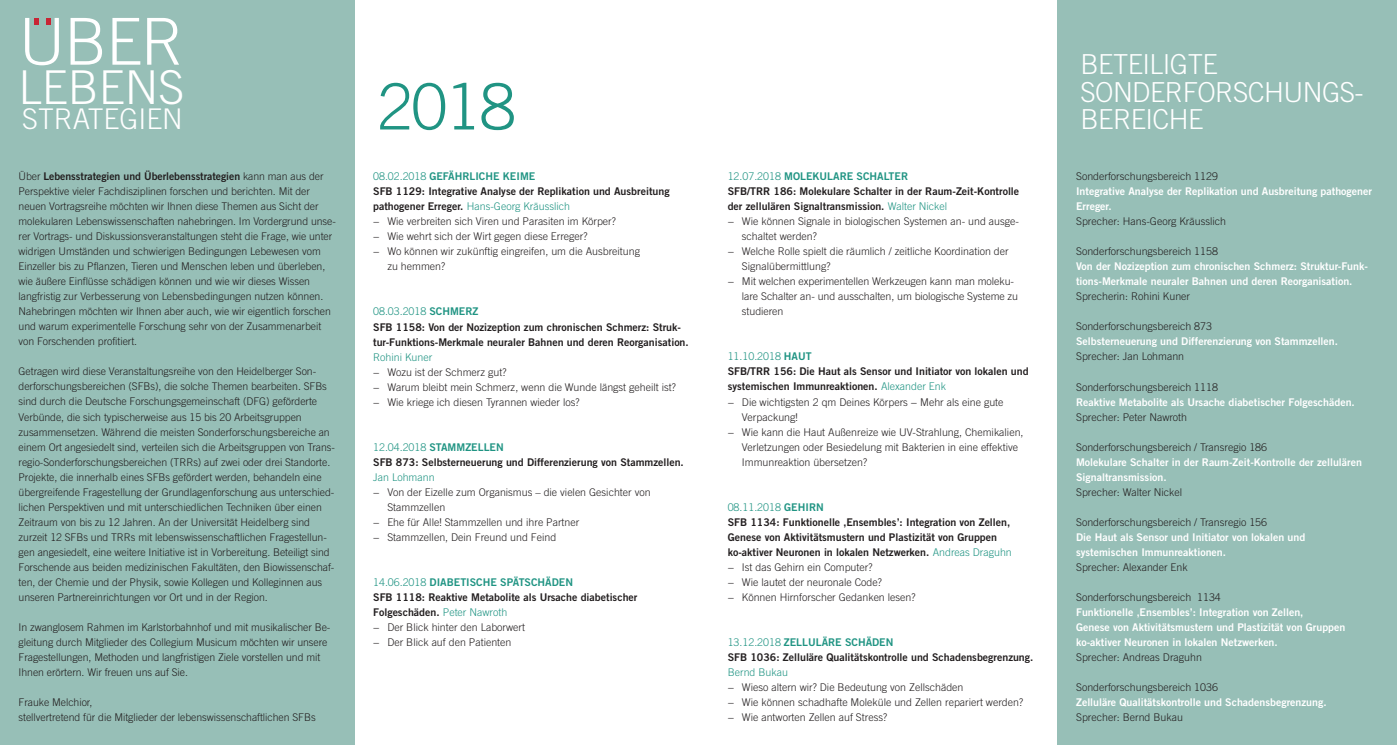
<style>
.page{position:relative;width:1397px;height:745px;background:#fff}
.page>*{position:absolute;margin:0;border:0;box-sizing:border-box;transform-origin:0 0}
.t1{font:300 64.75px "Trade Gothic LT Std";color:#fff}
.t2{font:300 63.75px "Trade Gothic LT Std";color:#209483}
.t3{font:300 46.62px "Trade Gothic LT Std";color:#fff}
.t4{font:300 28.5px "Trade Gothic LT Std";color:#fff}
.t5{font:300 27.5px/27.5px "Trade Gothic LT Std";letter-spacing:-.02em;color:#fff}
.t6{font:300 10.62px/15px "Trade Gothic LT Std";letter-spacing:-.005em;color:#231f20}
.t7{font:10.62px/15px "Trade Gothic LT Std Bd 2";color:#231f20}
.t8{font:10.62px/15px "Trade Gothic LT Std Bd 2";color:#fff}
.t9{font:300 10.62px "Trade Gothic LT Std";color:#209483}
.s1{font-family:"Trade Gothic LT Std";font-weight:300}
.s2{font-family:"Trade Gothic LT Std";font-weight:300;color:#209483}
.s3{color:#209483}
.s4{font-family:"Trade Gothic LT Std Bd 2";font-weight:400;color:#231f20}
.s5{font-family:"Trade Gothic LT Std Bd 2";font-weight:400}
</style>
<div class="page">
<div style="left:1057px;top:0;width:339px;height:744px;background:#97bfb7"></div>
<div style="left:0;top:0;width:354px;height:744px;background:#97bfb7"></div>
<svg style="left:34px;top:18px;width:5px;height:7px"></svg>
<svg style="left:46px;top:18px;width:5px;height:7px"></svg>
<h1 class="t1" style="left:19px;top:3px;width:167px">UBER</h1>
<h3 class="t3" style="left:19px;top:59px;width:167px">LEBENS</h3>
<h3 class="t4" style="left:22px;top:102px;width:162px">STRATEGIEN</h3>
<p class="t7" style="left:19px;top:169px;width:306px"><span class="s1">Über</span> Lebensstrategien und Überlebensstrategien <span class="s1">kann man aus der</span></p>
<p class="t6" style="left:19px;top:184px;width:319px">Perspektive vieler Fachdisziplinen forschen und berichten. Mit der neuen Vortragsreihe möchten wir Ihnen diese Themen aus Sicht der molekularen Lebenswissenschaften nahebringen. Im Vordergrund unse&shy;rer Vortrags- und Diskussionsveranstaltungen steht die Frage, wie unter widrigen Umständen und schwierigen Bedingungen Lebewesen vom Einzeller bis zu Pflanzen, Tieren und Menschen leben und überleben, wie äußere Einflüsse schädigen können und wie wir dieses Wissen langfristig zur Verbesserung von Lebensbedingungen nutzen können.<br>Nahebringen möchten wir Ihnen aber auch, wie wir eigentlich forschen und warum experimentelle Forschung sehr von der Zusammenarbeit von Forschenden profitiert.</p>
<p class="t6" style="left:19px;top:364px;width:318px">Getragen wird diese Veranstaltungsreihe von den Heidelberger Son&shy;derforschungsbereichen (SFBs), die solche Themen bearbeiten. SFBs sind durch die Deutsche Forschungsgemeinschaft (DFG) geförderte Verbünde, die sich typischerweise aus 15 bis 20 Arbeitsgruppen zusammensetzen. Während die meisten Sonderforschungsbereiche an einem Ort angesiedelt sind, verteilen sich die Arbeitsgruppen von Trans&shy;regio-Sonderforschungsbereichen (TRRs) auf zwei oder drei Standorte.<br>Projekte, die innerhalb eines SFBs gefördert werden, behandeln eine übergreifende Fragestellung der Grundlagenforschung aus unterschied&shy;lichen Perspektiven und mit unterschiedlichen Techniken über einen Zeitraum von bis zu 12 Jahren. An der Universität Heidelberg sind zurzeit 12 SFBs und TRRs mit lebenswissenschaftlichen Fragestellun&shy;gen angesiedelt, eine weitere Initiative ist in Vorbereitung. Beteiligt sind Forschende aus beiden medizinischen Fakultäten, den Biowissenschaf&shy;ten, der Chemie und der Physik, sowie Kollegen und Kolleginnen aus unseren Partnereinrichtungen vor Ort und in der Region.</p>
<p class="t6" style="left:19px;top:619px;width:313px">In zwanglosem Rahmen im Karlstorbahnhof und mit musikalischer Be&shy;gleitung durch Mitglieder des Collegium Musicum möchten wir unsere Fragestellungen, Methoden und langfristigen Ziele vorstellen und mit Ihnen erörtern. Wir freuen uns auf Sie.</p>
<p class="t6" style="left:19px;top:694px;width:298px">Frauke Melchior,<br>stellvertretend für die Mitglieder der lebenswissenschaftlichen SFBs</p>
<h2 class="t2" style="left:377px;top:69px;width:139px">2018</h2>
<p class="t7" style="left:373px;top:169px;width:298px"><span class="s2">08.02.2018</span> <span class="s3">GEFÄHRLICHE KEIME<br></span>SFB 1129: Integrative Analyse der Replikation und Ausbreitung</p>
<p class="t9" style="left:373px;top:200px;width:198px"><span class="s4">pathogener Erreger.</span> Hans-Georg Kräusslich</p>
<p class="t6" style="left:373px;top:214px;width:244px">− Wie verbreiten sich Viren und Parasiten im Körper?</p>
<p class="t6" style="left:373px;top:229px;width:216px">− Wie wehrt sich der Wirt gegen diese Erreger?</p>
<p class="t6" style="left:373px;top:244px;width:268px">− Wo können wir zukünftig eingreifen, um die Ausbreitung</p>
<p class="t6" style="left:387px;top:259px;width:59px">zu hemmen?</p>
<p class="t9" style="left:373px;top:305px;width:107px">08.03.2018 <span class="s5">SCHMERZ</span></p>
<p class="t7" style="left:373px;top:319px;width:317px">SFB 1158: Von der Nozizeption zum chronischen Schmerz: Struk&shy;tur-Funktions-Merkmale neuraler Bahnen und deren Reorganisation.</p>
<p class="t9" style="left:373px;top:350px;width:61px">Rohini Kuner</p>
<p class="t6" style="left:373px;top:364px;width:304px">− Wozu ist der Schmerz gut?<br>− Warum bleibt mein Schmerz, wenn die Wunde längst geheilt ist? − Wie kriege ich diesen Tyrannen wieder los?</p>
<p class="t7" style="left:373px;top:439px;width:312px"><span class="s2">12.04.2018</span> <span class="s3">STAMMZELLEN<br></span>SFB 873: Selbsterneuerung und Differenzierung von Stammzellen.</p>
<p class="t9" style="left:373px;top:470px;width:63px">Jan Lohmann</p>
<p class="t6" style="left:373px;top:484px;width:279px">− Von der Eizelle zum Organismus – die vielen Gesichter von</p>
<p class="t6" style="left:387px;top:499px;width:59px">Stammzellen</p>
<p class="t6" style="left:373px;top:514px;width:208px">− Ehe für Alle! Stammzellen und ihre Partner</p>
<p class="t6" style="left:373px;top:529px;width:185px">− Stammzellen, Dein Freund und Feind</p>
<p class="t7" style="left:373px;top:574px;width:266px"><span class="s2">14.06.2018</span> <span class="s3">DIABETISCHE SPÄTSCHÄDEN<br></span>SFB 1118: Reaktive Metabolite als Ursache diabetischer<br>Folgeschäden. <span class="s2">Peter Nawroth</span></p>
<p class="t6" style="left:373px;top:619px;width:153px">− Der Blick hinter den Laborwert − Der Blick auf den Patienten</p>
<p class="t7" style="left:727px;top:169px;width:293px"><span class="s2">12.07.2018</span> <span class="s3">MOLEKULARE SCHALTER<br></span>SFB/TRR 186: Molekulare Schalter in der Raum-Zeit-Kontrolle der zellulären Signaltransmission. <span class="s2">Walter Nickel</span></p>
<p class="t6" style="left:727px;top:214px;width:293px">− Wie können Signale in biologischen Systemen an- und ausge-</p>
<p class="t6" style="left:741px;top:229px;width:76px">schaltet werden?</p>
<p class="t6" style="left:727px;top:244px;width:282px">− Welche Rolle spielt die räumlich / zeitliche Koordination der</p>
<p class="t6" style="left:741px;top:259px;width:90px">Signalübermittlung?</p>
<p class="t6" style="left:727px;top:274px;width:288px">− Mit welchen experimentellen Werkzeugen kann man moleku-</p>
<p class="t6" style="left:741px;top:289px;width:278px">lare Schalter an- und ausschalten, um biologische Systeme zu</p>
<p class="t6" style="left:741px;top:304px;width:43px">studieren</p>
<p class="t9" style="left:727px;top:350px;width:85px">11.10.2018 <span class="s5">HAUT</span></p>
<p class="t7" style="left:727px;top:364px;width:302px">SFB/TRR 156: Die Haut als Sensor und Initiator von lokalen und systemischen Immunreaktionen. <span class="s2">Alexander Enk</span></p>
<p class="t6" style="left:727px;top:394px;width:277px">− Die wichtigsten 2 qm Deines Körpers − Mehr als eine gute</p>
<p class="t6" style="left:741px;top:409px;width:57px">Verpackung!</p>
<p class="t6" style="left:727px;top:424px;width:297px">− Wie kann die Haut Außenreize wie UV-Strahlung, Chemikalien,</p>
<p class="t6" style="left:741px;top:439px;width:278px">Verletzungen oder Besiedelung mit Bakterien in eine effektive</p>
<p class="t6" style="left:741px;top:454px;width:127px">Immunreaktion übersetzen?</p>
<p class="t9" style="left:727px;top:500px;width:97px">08.11.2018 <span class="s5">GEHIRN</span></p>
<p class="t7" style="left:727px;top:514px;width:285px">SFB 1134: Funktionelle ‚Ensembles’: Integration von Zellen,<br>Genese von Aktivitätsmustern und Plastizität von Gruppen ko-aktiver Neuronen in lokalen Netzwerken. <span class="s2">Andreas Draguhn</span></p>
<p class="t6" style="left:727px;top:559px;width:189px">− Ist das Gehirn ein Computer?<br>− Wie lautet der neuronale Code?<br>− Können Hirnforscher Gedanken lesen?</p>
<p class="t7" style="left:727px;top:634px;width:307px"><span class="s2">13.12.2018</span> <span class="s3">ZELLULÄRE SCHÄDEN<br></span>SFB 1036: Zelluläre Qualitätskontrolle und Schadensbegrenzung.</p>
<p class="t9" style="left:727px;top:665px;width:62px">Bernd Bukau</p>
<p class="t6" style="left:727px;top:679px;width:297px">− Wieso altern wir? Die Bedeutung von Zellschäden<br>− Wie können schadhafte Moleküle und Zellen repariert werden? − Wie antworten Zellen auf Stress?</p>
<h3 class="t5" style="left:1080px;top:50px;width:285px">BETEILIGTE<br>SONDERFORSCHUNGS-</h3>
<h3 class="t5" style="left:1080px;top:105px;width:125px">BEREICHE</h3>
<p class="t6" style="left:1075px;top:169px;width:143px">Sonderforschungsbereich 1129</p>
<p class="t8" style="left:1075px;top:184px;width:297px">Integrative Analyse der Replikation und Ausbreitung pathogener<br>Erreger.</p>
<p class="t6" style="left:1075px;top:214px;width:151px">Sprecher: Hans-Georg Kräusslich</p>
<p class="t6" style="left:1075px;top:244px;width:143px">Sonderforschungsbereich 1158</p>
<p class="t8" style="left:1075px;top:259px;width:293px">Von der Nozizeption zum chronischen Schmerz: Struktur-Funk&shy;tions-Merkmale neuraler Bahnen und deren Reorganisation.</p>
<p class="t6" style="left:1075px;top:289px;width:115px">Sprecherin: Rohini Kuner</p>
<p class="t6" style="left:1075px;top:319px;width:137px">Sonderforschungsbereich 873</p>
<p class="t8" style="left:1075px;top:334px;width:263px">Selbsterneuerung und Differenzierung von Stammzellen.</p>
<p class="t6" style="left:1075px;top:349px;width:110px">Sprecher: Jan Lohmann</p>
<p class="t6" style="left:1075px;top:379px;width:143px">Sonderforschungsbereich 1118</p>
<p class="t8" style="left:1075px;top:394px;width:280px">Reaktive Metabolite als Ursache diabetischer Folgeschäden.</p>
<p class="t6" style="left:1075px;top:409px;width:112px">Sprecher: Peter Nawroth</p>
<p class="t6" style="left:1075px;top:439px;width:192px">Sonderforschungsbereich / Transregio 186</p>
<p class="t8" style="left:1075px;top:454px;width:287px">Molekulare Schalter in der Raum-Zeit-Kontrolle der zellulären<br>Signaltransmission.</p>
<p class="t6" style="left:1075px;top:484px;width:108px">Sprecher: Walter Nickel</p>
<p class="t6" style="left:1075px;top:514px;width:192px">Sonderforschungsbereich / Transregio 156</p>
<p class="t8" style="left:1075px;top:529px;width:231px">Die Haut als Sensor und Initiator von lokalen und systemischen Immunreaktionen.</p>
<p class="t6" style="left:1075px;top:559px;width:113px">Sprecher: Alexander Enk</p>
<p class="t6" style="left:1075px;top:589px;width:146px">Sonderforschungsbereich 1134</p>
<p class="t8" style="left:1075px;top:604px;width:271px">Funktionelle ‚Ensembles’: Integration von Zellen,<br>Genese von Aktivitätsmustern und Plastizität von Gruppen ko-aktiver Neuronen in lokalen Netzwerken.</p>
<p class="t6" style="left:1075px;top:649px;width:127px">Sprecher: Andreas Draguhn</p>
<p class="t6" style="left:1075px;top:679px;width:143px">Sonderforschungsbereich 1036</p>
<p class="t8" style="left:1075px;top:694px;width:252px">Zelluläre Qualitätskontrolle und Schadensbegrenzung.</p>
<p class="t6" style="left:1075px;top:709px;width:108px">Sprecher: Bernd Bukau</p>
</div>
